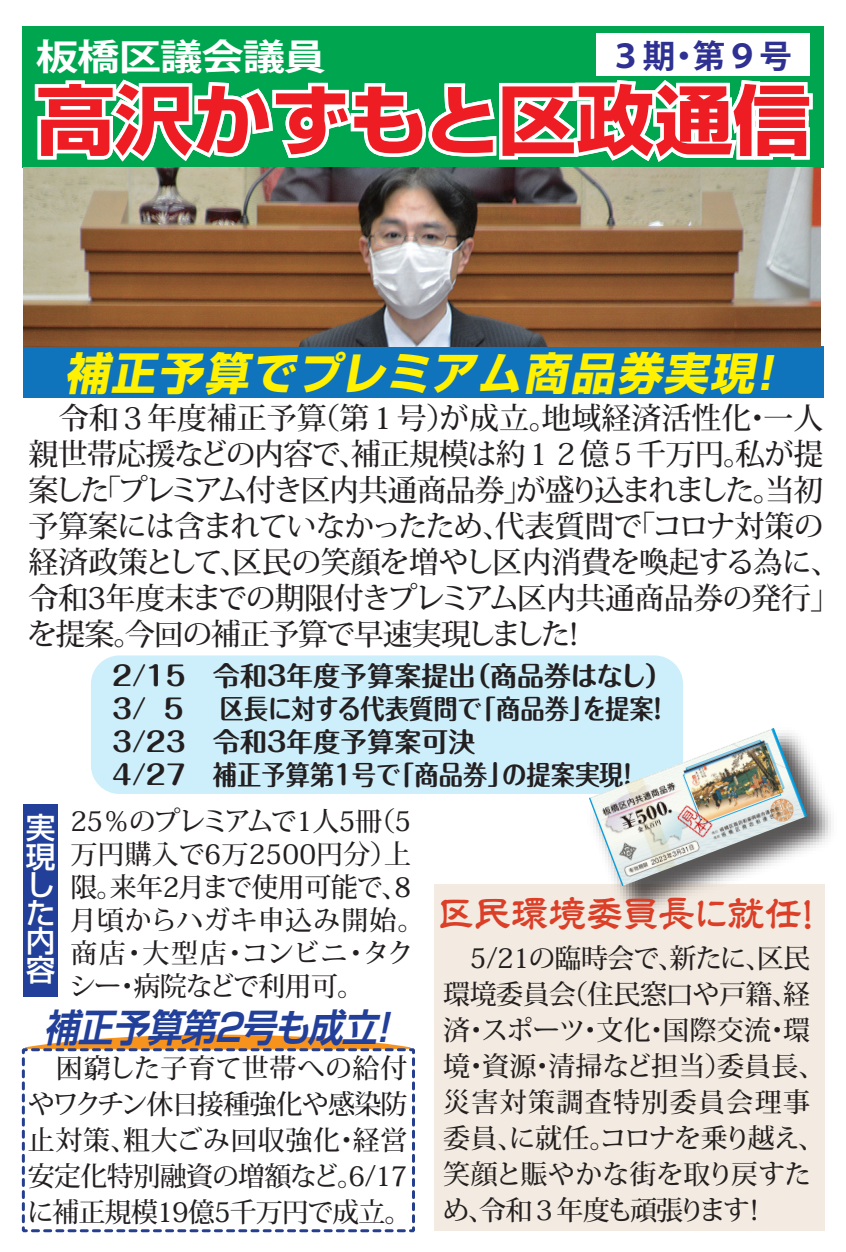
<style>
.page{position:relative;width:846px;height:1252px;background:#fff}
.page>*{position:absolute;margin:0;border:0;box-sizing:border-box;transform-origin:0 0}
.t1{font:700 75.6px "Shin Go Pr 5";color:#ee1d23;scale:1.04 1}
.t2{font:italic 700 44.4px "Shin Go Pr 5";color:#fff101}
.t3{font:italic 700 38.1px "Shin Go Pr 5 De";color:#223f99;scale:.92 1}
.t4{font:500 37.8px "Reisho 101 Std";letter-spacing:-.03em;color:#db3f28}
.t5{font:700 36px "Koz Go Pro";letter-spacing:-.025em;color:#fff;scale:1.18 1}
.t6{font:700 32.4px "Koz Go Pro";color:#2e3092}
.t7{font:500 30px/36px "Koz Min Pr 6 N";letter-spacing:-.035em;color:#231f20}
.t8{font:500 29.7px/28.2px "Shin Go Pr 5";color:#fff;text-align:justify}
.t9{font:500 27px/36px "Koz Min Pr 6 N";letter-spacing:-.025em;color:#231f20}
.t10{font:700 27px/33px "Maru Fo Pro";color:#231f20;scale:.9 1}
.t11{font:700 27px/33px "Maru Fo Pro";color:#231f20}
</style>
<div class="page">
<div style="left:22px;top:26px;width:801px;height:142px;background:#00a54f"></div>
<svg style="left:34px;top:79px;width:779px;height:83px"></svg>
<div style="left:596px;top:33px;width:214px;height:43px;background:#fff"></div>
<div style="left:23px;top:346px;width:800px;height:52px;background:#1074bc"></div>
<div style="left:434px;top:884px;width:390px;height:346px;background:#f3ebe1"></div>
<div style="left:23px;top:804px;width:35px;height:192px;background:#223f99"></div>
<div style="left:91px;top:655px;width:592px;height:139px;background:#cdeffb;border-radius:28px"></div>
<img style="left:617px;top:757px;width:214px;height:165px">
<img style="left:589px;top:728px;width:218px;height:158px">
<img style="left:24px;top:168px;width:795px;height:178px">
<svg style="left:21px;top:1034px;width:394px;height:199px"></svg>
<h3 class="t5" style="left:36px;top:33px;width:247px">板橋区議会議員</h3>
<p class="t6" style="left:609px;top:35px;width:184px">３期・第９号</p>
<h1 class="t1" style="left:36px;top:60px;width:746px">高沢かずもと区政通信</h1>
<h2 class="t2" style="left:64px;top:337px;width:735px">補正予算でプレミアム商品券実現！</h2>
<p class="t7" style="left:27px;top:400px;width:814px">　令和３年度補正予算（第１号）が成立。地域経済活性化・一人親世帯応援などの内容で、補正規模は約１２億５千万円。私が提案した「プレミアム付き区内共通商品券」が盛り込まれました。当初予算案には含まれていなかったため、代表質問で「コロナ対策の経済政策として、区民の笑顔を増やし区内消費を喚起する為に、令和3年度末までの期限付きプレミアム区内共通商品券の発行」を提案。今回の補正予算で早速実現しました！</p>
<p class="t11" style="left:112px;top:656px;width:561px">2/15　令和３年度予算案提出（商品券はなし）<br>3/ 5</p>
<p class="t10" style="left:112px;top:689px;width:620px;text-indent:107px">区長に対する代表質問で「商品券」を提案！<br>3/23　令和３年度予算案可決<br>4/27　補正予算第１号で「商品券」の提案実現！</p>
<p class="t9" style="left:69px;top:805px;width:357px;line-height:33px">25％のプレミアムで1人5冊（5万円購入で6万2500円分）上限。来年2月まで使用可能で、8月頃からハガキ申込み開始。商店・大型店・コンビニ・タクシー・病院などで利用可。</p>
<p class="t8" style="left:26px;top:811px;width:31px">実現した内容</p>
<h3 class="t4" style="left:437px;top:884px;width:391px">区民環境委員長に就任！</h3>
<p class="t9" style="left:442px;top:941px;width:384px">　5/21の臨時会で、新たに、区民環境委員会（住民窓口や戸籍、経済・スポーツ・文化・国際交流・環境・資源・清掃など担当）委員長、災害対策調査特別委員会理事委員、に就任。コロナを乗り越え、笑顔と賑やかな街を取り戻すため、令和３年度も頑張ります！</p>
<h3 class="t3" style="left:44px;top:996px;width:401px">補正予算第２号も成立！</h3>
<p class="t9" style="left:27px;top:1051px;width:385px">　困窮した子育て世帯への給付やワクチン休日接種強化や感染防止対策、粗大ごみ回収強化・経営安定化特別融資の増額など。6/17に補正規模19億5千万円で成立。</p>
</div>
